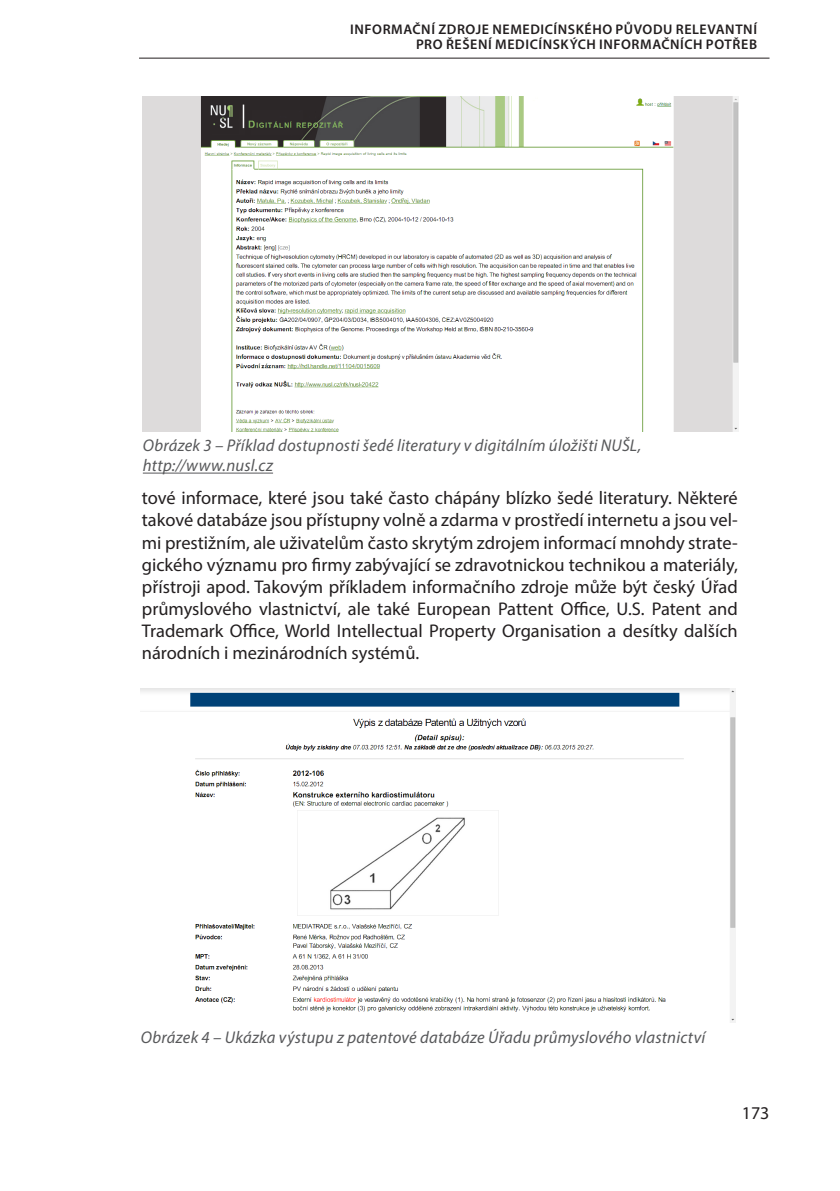
<style>
.page{position:relative;width:840px;height:1191px;background:#fff}
.page>*{position:absolute;margin:0;border:0;box-sizing:border-box;transform-origin:0 0}
.zakladni{font:18.4px/22px "Myriad Pro";color:#231f20;text-align:justify}
.t1{font:18px "Myriad Pro";color:#231f20}
.t2{font:italic 17px/20px "Myriad Pro";letter-spacing:.015em;color:#57585a}
.t3{font:600 14px/15px "Myriad Pro";letter-spacing:.04em;color:#231f20;text-align:right}
</style>
<div class="page">
<hr style="left:139px;top:58px;width:630px;height:1px;background:#231f20">
<hr style="left:143px;top:472px;width:130px;height:1px;background:#57585a">
<img style="left:143px;top:96px;width:595px;height:335px">
<img style="left:141px;top:688px;width:594px;height:334px">
<p class="t3" style="left:350px;top:22px;width:408px">INFORMAČNÍ ZDROJE NEMEDICÍNSKÉHO PŮVODU RELEVANTNÍ<br>PRO ŘEŠENÍ MEDICÍNSKÝCH INFORMAČNÍCH POTŘEB</p>
<p class="t2" style="left:143px;top:435px;width:499px">Obrázek 3 – Příklad dostupnosti šedé literatury v digitálním úložišti NUŠL, http://www.nusl.cz</p>
<p class="zakladni" style="left:142px;top:487px;width:597px">tové informace, které jsou také často chápány blízko šedé literatury. Některé takové databáze jsou přístupny volně a zdarma v prostředí internetu a jsou vel&shy;mi prestižním, ale uživatelům často skrytým zdrojem informací mnohdy strate&shy;gického významu pro firmy zabývající se zdravotnickou technikou a materiály, přístroji apod. Takovým příkladem informačního zdroje může být český Úřad průmyslového vlastnictví, ale také European Pattent Office, U.S. Patent and Trademark Office, World Intellectual Property Organisation a desítky dalších národních i mezinárodních systémů.</p>
<p class="t2" style="left:141px;top:1026px;width:565px">Obrázek 4 – Ukázka výstupu z patentové databáze Úřadu průmyslového vlastnictví</p>
<p class="t1" style="left:741px;top:1102px;width:29px">173</p>
</div>
